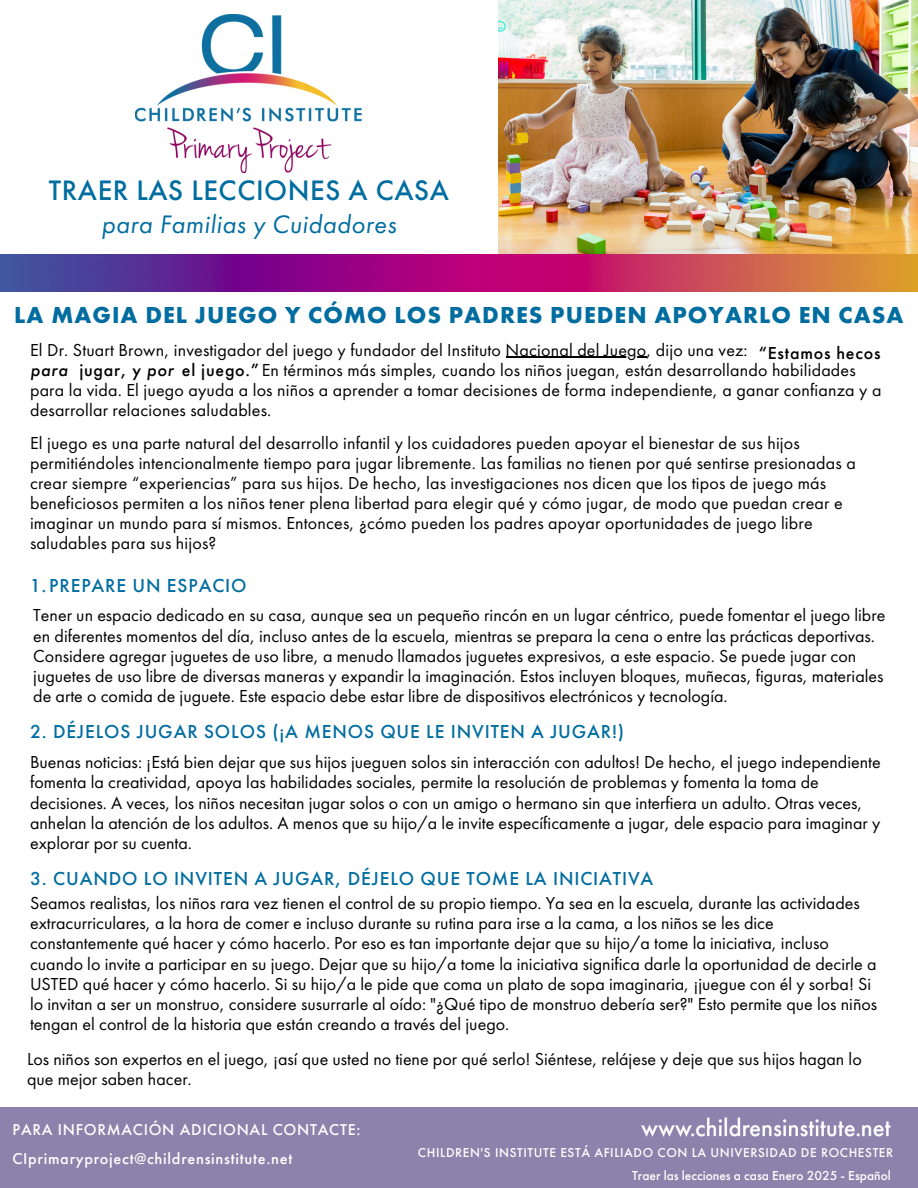
<style>
.page{position:relative;width:918px;height:1188px;background:#fff}
.page>*{position:absolute;margin:0;border:0;box-sizing:border-box;transform-origin:0 0}
.t1{font:500 29.25px "Futura PT";letter-spacing:.02em;color:#006da0}
.t2{font:italic 26.25px "Futura PT";letter-spacing:.02em;color:#006da0}
.t3{font:700 24px "Futura PT";letter-spacing:.045em;color:#006da0}
.t4{font:500 19.5px "Futura PT";letter-spacing:.045em;color:#006da0}
.t5{font:18px/20.2px "Futura PT";color:#000}
.t6{font:500 18px "Futura PT";letter-spacing:.045em;color:#000}
.t7{font:italic 500 18px "Futura PT";color:#000}
.t8{font:500 16.35px "Futura PT";letter-spacing:.045em;color:#fff}
.t9{font:500 13.5px "Futura PT";color:#fff}
.t10{font:500 13.35px "Futura PT";letter-spacing:.045em;color:#fff}
.s1{font-weight:500}
.s2{font-style:italic}
</style>
<div class="page">
<div style="left:0;top:1107px;width:918px;height:81px;background:#8b83ab"></div>
<img style="left:642px;top:1117px;width:249px;height:20px">
<img style="left:499px;top:0;width:419px;height:255px">
<img style="left:135px;top:14px;width:227px;height:159px">
<img style="left:0;top:255px;width:918px;height:37px">
<hr style="left:506px;top:357px;width:140px;height:1px;background:#000">
<p class="t1" style="left:49px;top:171px;width:402px">TRAER LAS LECCIONES A CASA</p>
<p class="t2" style="left:101px;top:207px;width:296px">para Familias y Cuidadores</p>
<h3 class="t3" style="left:14px;top:300px;width:891px">LA MAGIA DEL JUEGO Y CÓMO LOS PADRES PUEDEN APOYARLO EN CASA</h3>
<h6 class="t5" style="left:30px;top:339px;width:719px">El Dr. Stuart Brown, investigador del juego y fundador del Instituto Nacional del Juego, dijo una vez:</h6>
<h5 class="t5" style="left:30px;top:360px;width:853px;text-indent:152px"><span class="s1">el juego.”</span>En términos más simples, cuando los niños juegan, están desarrollando habilidades para la vida. El juego ayuda a los niños a aprender a tomar decisiones de forma independiente, a ganar confianza y a desarrollar relaciones saludables.</h5>
<h5 class="t5" style="left:30px;top:432px;width:771px">El juego es una parte natural del desarrollo infantil y los cuidadores pueden apoyar el bienestar de sus hijos</h5>
<p class="t5" style="left:30px;top:453px;width:827px">permitiéndoles intencionalmente tiempo para jugar libremente. Las familias no tienen por qué sentirse presionadas a crear siempre “experiencias” para sus hijos. De hecho, las investigaciones nos dicen que los tipos de juego más beneficiosos permiten a los niños tener plena libertad para elegir qué y cómo jugar, de modo que puedan crear e imaginar un mundo para sí mismos. Entonces, ¿cómo pueden los padres apoyar oportunidades de juego libre saludables para sus hijos?</p>
<h6 class="t6" style="left:759px;top:341px;width:123px">“Estamos hecos</h6>
<h6 class="t7" style="left:31px;top:359px;width:39px">para</h6>
<h4 class="t6" style="left:79px;top:359px;width:96px">jugar, y <span class="s2">por</span></h4>
<h6 class="t4" style="left:30px;top:572px;width:218px">1.PREPARE UN ESPACIO</h6>
<h5 class="t5" style="left:33px;top:605px;width:854px">Tener un espacio dedicado en su casa, aunque sea un pequeño rincón en un lugar céntrico, puede fomentar el juego libre en diferentes momentos del día, incluso antes de la escuela, mientras se prepara la cena o entre las prácticas deportivas.<br>Considere agregar juguetes de uso libre, a menudo llamados juguetes expresivos, a este espacio. Se puede jugar con juguetes de uso libre de diversas maneras y expandir la imaginación. Estos incluyen bloques, muñecas, figuras, materiales de arte o comida de juguete. Este espacio debe estar libre de dispositivos electrónicos y tecnología.</h5>
<p class="t4" style="left:30px;top:719px;width:596px">2. DÉJELOS JUGAR SOLOS (¡A MENOS QUE LE INVITEN A JUGAR!)</p>
<h2 class="t5" style="left:30px;top:752px;width:852px">Buenas noticias: ¡Está bien dejar que sus hijos jueguen solos sin interacción con adultos! De hecho, el juego independiente fomenta la creatividad, apoya las habilidades sociales, permite la resolución de problemas y fomenta la toma de decisiones. A veces, los niños necesitan jugar solos o con un amigo o hermano sin que interfiera un adulto. Otras veces, anhelan la atención de los adultos. A menos que su hijo/a le invite específicamente a jugar, dele espacio para imaginar y explorar por su cuenta.</h2>
<h6 class="t4" style="left:30px;top:865px;width:625px">3. CUANDO LO INVITEN A JUGAR, DÉJELO QUE TOME LA INICIATIVA</h6>
<h6 class="t5" style="left:30px;top:893px;width:849px">Seamos realistas, los niños rara vez tienen el control de su propio tiempo. Ya sea en la escuela, durante las actividades extracurriculares, a la hora de comer e incluso durante su rutina para irse a la cama, a los niños se les dice constantemente qué hacer y cómo hacerlo. Por eso es tan importante dejar que su hijo/a tome la iniciativa, incluso cuando lo invite a participar en su juego. Dejar que su hijo/a tome la iniciativa significa darle la oportunidad de decirle a USTED qué hacer y cómo hacerlo. Si su hijo/a le pide que coma un plato de sopa imaginaria, ¡juegue con él y sorba! Si lo invitan a ser un monstruo, considere susurrarle al oído: "¿Qué tipo de monstruo debería ser?" Esto permite que los niños tengan el control de la historia que están creando a través del juego.</h6>
<h1 class="t5" style="left:27px;top:1049px;width:836px">Los niños son expertos en el juego, ¡así que usted no tiene por qué serlo! Siéntese, relájese y deje que sus hijos hagan lo que mejor saben hacer.</h1>
<h6 class="t8" style="left:12px;top:1119px;width:350px">PARA INFORMACIÓN ADICIONAL CONTACTE:</h6>
<p class="t8" style="left:12px;top:1148px;width:281px">CIprimaryproject@childrensinstitute.net</p>
<p class="t10" style="left:418px;top:1144px;width:477px">CHILDREN'S INSTITUTE ESTÁ AFILIADO CON LA UNIVERSIDAD DE ROCHESTER</p>
<p class="t9" style="left:632px;top:1167px;width:260px">Traer las lecciones a casa Enero 2025 - Español</p>
</div>
